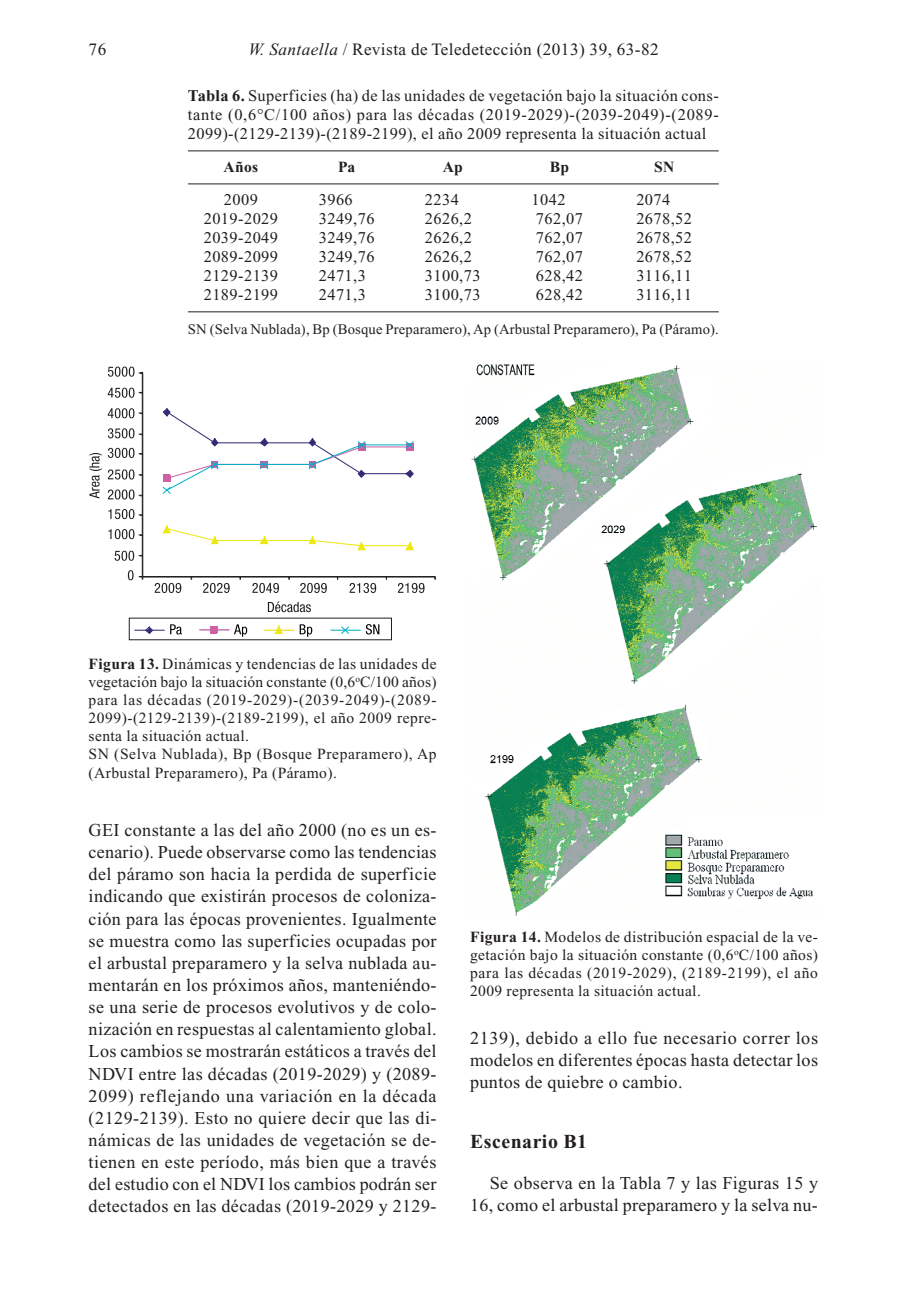
<style>
.page{position:relative;width:908px;height:1300px;background:#fff}
.page>*{position:absolute;margin:0;border:0;box-sizing:border-box;transform-origin:0 0}
.t1{font:700 19.78px "Times New Roman";letter-spacing:.025em;color:#231f20}
.t2{font:18.2px/22.1px "Times New Roman";letter-spacing:.015em;color:#231f20;text-align:justify}
.t3{font:17.32px "Times New Roman";letter-spacing:.025em;color:#231f20}
.t4{font:16.45px/18.9px "Times New Roman";letter-spacing:.025em;color:#231f20;text-align:justify}
.t5{font:15.58px/18.2px "Times New Roman";letter-spacing:.025em;color:#231f20}
.t6{font:700 15.58px "Times New Roman";letter-spacing:.025em;color:#231f20}
.t7{font:14.7px "Times New Roman";letter-spacing:.01em;color:#231f20}
.s1{font-style:italic}
.s2{font-weight:700}
.s3{color:#fff}
</style>
<div class="page">
<hr style="left:188px;top:150px;width:531px;height:1px;background:#231f20">
<hr style="left:188px;top:183px;width:531px;height:1px;background:#231f20">
<hr style="left:188px;top:311px;width:531px;height:1px;background:#231f20">
<hr style="left:142px;top:372px;width:1px;height:204px;background:#231f20">
<hr style="left:215px;top:442px;width:50px;height:1px;background:#322c75">
<hr style="left:265px;top:442px;width:47px;height:1px;background:#322c75">
<hr style="left:361px;top:473px;width:49px;height:1px;background:#322c75">
<svg style="left:162px;top:408px;width:57px;height:39px"></svg>
<svg style="left:259px;top:438px;width:10px;height:9px"></svg>
<svg style="left:404px;top:470px;width:10px;height:8px"></svg>
<hr style="left:361px;top:446px;width:49px;height:1px;background:#ce61a4">
<hr style="left:215px;top:540px;width:50px;height:1px;background:#ece810">
<hr style="left:265px;top:540px;width:47px;height:1px;background:#ece810">
<hr style="left:361px;top:545px;width:49px;height:1px;background:#ece810">
<svg style="left:162px;top:525px;width:57px;height:20px"></svg>
<svg style="left:259px;top:536px;width:10px;height:9px"></svg>
<svg style="left:308px;top:536px;width:59px;height:15px"></svg>
<svg style="left:404px;top:542px;width:10px;height:9px"></svg>
<hr style="left:215px;top:464px;width:50px;height:1px;background:#00b2ce">
<hr style="left:265px;top:464px;width:47px;height:1px;background:#00b2ce">
<hr style="left:361px;top:444px;width:49px;height:1px;background:#00b2ce">
<svg style="left:162px;top:461px;width:57px;height:33px"></svg>
<svg style="left:259px;top:461px;width:10px;height:9px"></svg>
<svg style="left:308px;top:438px;width:58px;height:40px"></svg>
<svg style="left:405px;top:441px;width:9px;height:9px"></svg>
<svg style="left:115px;top:551px;width:28px;height:10px"></svg>
<svg style="left:108px;top:529px;width:35px;height:10px"></svg>
<svg style="left:108px;top:509px;width:35px;height:10px"></svg>
<svg style="left:108px;top:489px;width:35px;height:10px"></svg>
<svg style="left:108px;top:469px;width:35px;height:10px"></svg>
<svg style="left:108px;top:448px;width:35px;height:10px"></svg>
<svg style="left:108px;top:428px;width:35px;height:10px"></svg>
<svg style="left:108px;top:408px;width:35px;height:10px"></svg>
<svg style="left:108px;top:388px;width:35px;height:10px"></svg>
<svg style="left:108px;top:367px;width:35px;height:10px"></svg>
<svg style="left:128px;top:570px;width:308px;height:23px"></svg>
<svg style="left:268px;top:601px;width:43px;height:11px"></svg>
<svg style="left:89px;top:453px;width:13px;height:45px"></svg>
<svg style="left:135px;top:626px;width:29px;height:8px"></svg>
<svg style="left:170px;top:624px;width:12px;height:10px"></svg>
<svg style="left:200px;top:624px;width:47px;height:13px"></svg>
<hr style="left:264px;top:630px;width:30px;height:1px;background:#ece810">
<svg style="left:273px;top:625px;width:10px;height:9px"></svg>
<svg style="left:300px;top:624px;width:12px;height:13px"></svg>
<svg style="left:331px;top:626px;width:29px;height:8px"></svg>
<svg style="left:366px;top:624px;width:13px;height:10px"></svg>
<img style="left:471px;top:364px;width:346px;height:552px">
<p class="t3" style="left:89px;top:43px;width:19px">76</p>
<p class="t3" style="left:248px;top:43px;width:412px"><span class="s1">W. Santaella</span> / Revista de Teledetección (2013) 39, 63-82</p>
<p class="t4" style="left:188px;top:88px;width:532px"><span class="s2">Tabla 6.</span> Superficies (ha) de las unidades de vegetación bajo la situación cons&shy;tante (0,6°C/100 años) para las décadas (2019-2029)-(2039-2049)-(2089- 2099)-(2129-2139)-(2189-2199), el año 2009 representa la situación actual</p>
<p class="t6" style="left:223px;top:162px;width:36px">Años</p>
<p class="t6" style="left:338px;top:162px;width:19px">Pa</p>
<p class="t6" style="left:443px;top:162px;width:21px">Ap</p>
<p class="t6" style="left:550px;top:162px;width:21px">Bp</p>
<p class="t6" style="left:654px;top:162px;width:22px">SN</p>
<p class="t4" style="left:224px;top:192px;width:36px">2009</p>
<p class="t4" style="left:319px;top:192px;width:57px">3966<span class="s3">,00</span></p>
<p class="t4" style="left:425px;top:192px;width:57px">2234<span class="s3">,00</span></p>
<p class="t4" style="left:532px;top:192px;width:57px">1042<span class="s3">,00</span></p>
<p class="t4" style="left:636px;top:192px;width:57px">2074<span class="s3">,00</span></p>
<p class="t4" style="left:204px;top:211px;width:76px">2019-2029</p>
<p class="t4" style="left:319px;top:211px;width:57px">3249,76</p>
<p class="t4" style="left:425px;top:211px;width:57px">2626,2<span class="s3">0</span></p>
<p class="t4" style="left:536px;top:211px;width:49px">762,07</p>
<p class="t4" style="left:636px;top:211px;width:57px">2678,52</p>
<p class="t4" style="left:204px;top:230px;width:76px">2039-2049</p>
<p class="t4" style="left:319px;top:230px;width:57px">3249,76</p>
<p class="t4" style="left:425px;top:230px;width:57px">2626,2<span class="s3">0</span></p>
<p class="t4" style="left:536px;top:230px;width:49px">762,07</p>
<p class="t4" style="left:636px;top:230px;width:57px">2678,52</p>
<p class="t4" style="left:204px;top:249px;width:76px">2089-2099</p>
<p class="t4" style="left:319px;top:249px;width:57px">3249,76</p>
<p class="t4" style="left:425px;top:249px;width:57px">2626,2<span class="s3">0</span></p>
<p class="t4" style="left:536px;top:249px;width:49px">762,07</p>
<p class="t4" style="left:636px;top:249px;width:57px">2678,52</p>
<p class="t4" style="left:204px;top:268px;width:76px">2129-2139</p>
<p class="t4" style="left:319px;top:268px;width:57px">2471,3<span class="s3">0</span></p>
<p class="t4" style="left:425px;top:268px;width:57px">3100,73</p>
<p class="t4" style="left:536px;top:268px;width:49px">628,42</p>
<p class="t4" style="left:636px;top:268px;width:57px">3116,11</p>
<p class="t4" style="left:204px;top:287px;width:76px">2189-2199</p>
<p class="t4" style="left:319px;top:287px;width:57px">2471,3<span class="s3">0</span></p>
<p class="t4" style="left:425px;top:287px;width:57px">3100,73</p>
<p class="t4" style="left:536px;top:287px;width:49px">628,42</p>
<p class="t4" style="left:636px;top:287px;width:57px">3116,11</p>
<p class="t7" style="left:188px;top:324px;width:532px">SN (Selva Nublada), Bp (Bosque Preparamero), Ap (Arbustal Preparamero), Pa (Páramo).</p>
<p class="t5" style="left:89px;top:656px;width:349px"><span class="s2">Figura 13.</span> Dinámicas y tendencias de las unidades de vegetación bajo la situación constante (0,6<sup>o</sup>C/100 años) para las décadas (2019-2029)-(2039-2049)-(2089- 2099)-(2129-2139)-(2189-2199), el año 2009 repre&shy;senta la situación actual.<br>SN (Selva Nublada), Bp (Bosque Preparamero), Ap (Arbustal Preparamero), Pa (Páramo).</p>
<p class="t2" style="left:89px;top:820px;width:349px">GEI constante a las del año 2000 (no es un es&shy;cenario). Puede observarse como las tendencias del páramo son hacia la perdida de superficie indicando que existirán procesos de coloniza&shy;ción para las épocas provenientes. Igualmente se muestra como las superficies ocupadas por el arbustal preparamero y la selva nublada au&shy;mentarán en los próximos años, manteniéndo&shy;se una serie de procesos evolutivos y de colo&shy;nización en respuestas al calentamiento global.<br>Los cambios se mostrarán estáticos a través del NDVI entre las décadas (2019-2029) y (2089- 2099) reflejando una variación en la década (2129-2139). Esto no quiere decir que las di&shy;námicas de las unidades de vegetación se de&shy;tienen en este período, más bien que a través del estudio con el NDVI los cambios podrán ser detectados en las décadas (2019-2029 y 2129-</p>
<p class="t5" style="left:470px;top:929px;width:349px;text-align:justify"><span class="s2">Figura 14.</span> Modelos de distribución espacial de la ve&shy;getación bajo la situación constante (0,6<sup>o</sup>C/100 años) para las décadas (2019-2029), (2189-2199), el año 2009 representa la situación actual.</p>
<p class="t2" style="left:470px;top:1028px;width:349px">2139), debido a ello fue necesario correr los modelos en diferentes épocas hasta detectar los puntos de quiebre o cambio.</p>
<p class="t1" style="left:470px;top:1134px;width:118px">Escenario B1</p>
<p class="t2" style="left:470px;top:1173px;width:349px;text-align:right">Se observa en la Tabla 7 y las Figuras 15 y<br>16, como el arbustal preparamero y la selva nu-</p>
</div>
